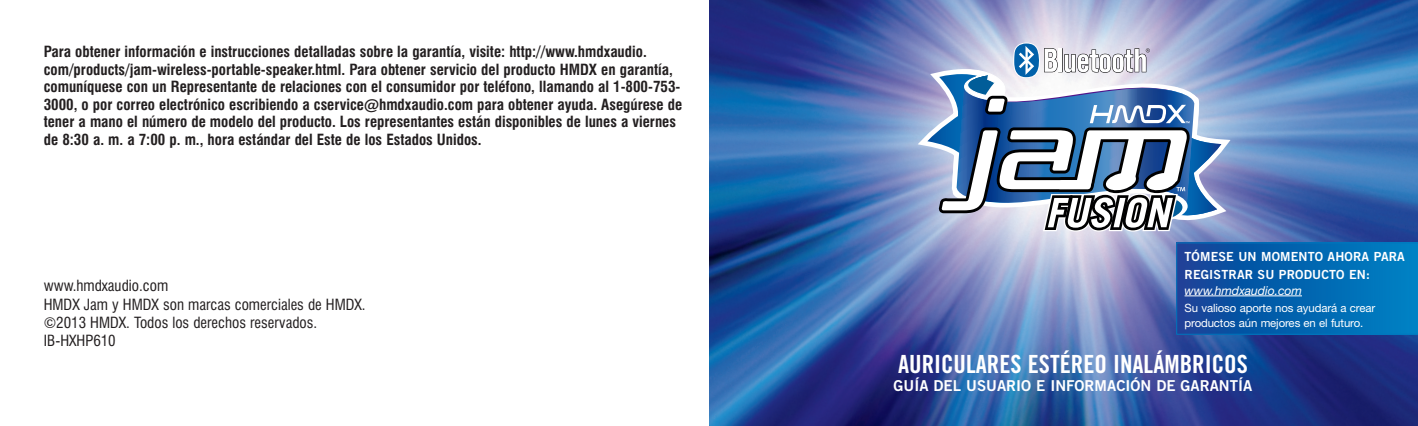
<style>
.page{position:relative;width:1418px;height:426px;background:#fff}
.page>*{position:absolute;margin:0;border:0;box-sizing:border-box;transform-origin:0 0}
.USER_GUIDE_AND_WARR{font:25px "Trade Gothic Bold Cond Twenty";color:#fff}
.warranty_body{font:700 condensed 15px/17.5px "Swiss 721 BT";color:#231f20}
.warranty_footer{font:condensed 15px "Swiss 721 BT";color:#231f20}
.USER_GUIDE_AND_WARR-2{font:15px "Trade Gothic Bold Two";color:#fff}
._04-Model{font:12.5px/17.5px "Trade Gothic Bold Two";letter-spacing:.01em;color:#fff}
._04-Model-2{font:italic 12.25px "Helvetica Neue LT Std";letter-spacing:-.01em;color:#fff}
._04-Model-3{font:11.5px/15px "Helvetica Neue LT Std";letter-spacing:-.01em;color:#fff}
</style>
<div class="page">
<img style="left:709px;top:0;width:708px;height:425px">
<svg style="left:1176px;top:242px;width:241px;height:92px;background:#0562ae"></svg>
<hr style="left:1184px;top:295px;width:117px;height:1px;background:#fff">
<svg style="left:917px;top:43px;width:314px;height:188px"></svg>
<p class="warranty_body" style="left:44px;top:43px;width:640px">Para obtener información e instrucciones detalladas sobre la garantía, visite: http://www.hmdxaudio. com/products/jam-wireless-portable-speaker.html. Para obtener servicio del producto HMDX en garantía, comuníquese con un Representante de relaciones con el consumidor por teléfono, llamando al 1-800-753- 3000, o por correo electrónico escribiendo a cservice@hmdxaudio.com para obtener ayuda. Asegúrese de tener a mano el número de modelo del producto. Los representantes están disponibles de lunes a viernes de 8:30 a. m. a 7:00 p. m., hora estándar del Este de los Estados Unidos.</p>
<p class="warranty_footer" style="left:44px;top:276px;width:126px">www.hmdxaudio.com</p>
<p class="warranty_footer" style="left:44px;top:294px;width:323px">HMDX Jam y HMDX son marcas comerciales de HMDX.</p>
<p class="warranty_footer" style="left:44px;top:312px;width:275px">©2013 HMDX. Todos los derechos reservados.</p>
<p class="warranty_footer" style="left:44px;top:330px;width:73px">IB-HXHP610</p>
<p class="_04-Model" style="left:1184px;top:247px;width:222px">TÓMESE UN MOMENTO AHORA PARA<br>REGISTRAR SU PRODUCTO EN:</p>
<p class="_04-Model-2" style="left:1184px;top:282px;width:119px">www.hmdxaudio.com</p>
<p class="_04-Model-3" style="left:1184px;top:299px;width:192px">Su valioso aporte nos ayudará a crear productos aún mejores en el futuro.</p>
<p class="USER_GUIDE_AND_WARR" style="left:898px;top:349px;width:351px">AURICULARES ESTÉREO INALÁMBRICOS</p>
<p class="USER_GUIDE_AND_WARR-2" style="left:893px;top:376px;width:360px">GUÍA DEL USUARIO E INFORMACIÓN DE GARANTÍA</p>
</div>
